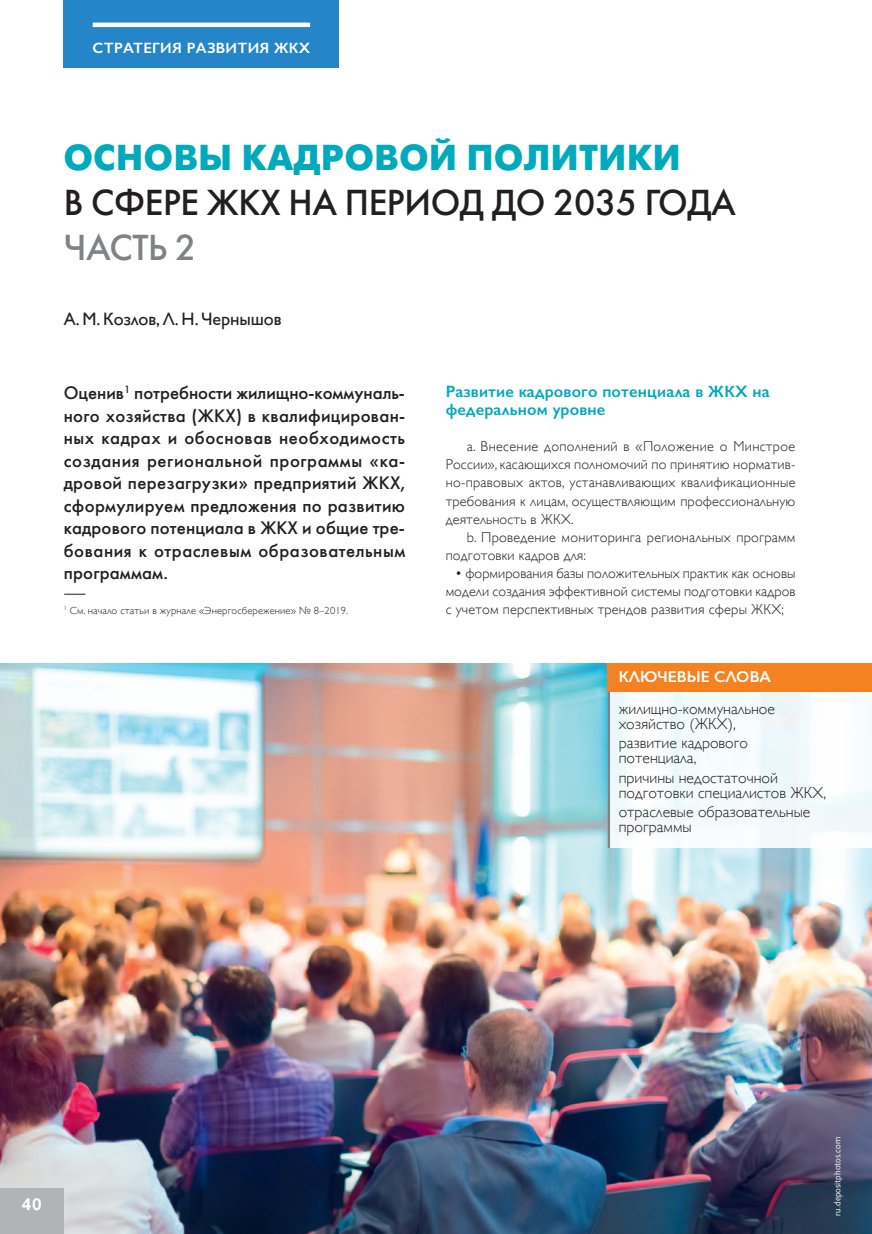
<style>
.page{position:relative;width:872px;height:1234px;background:#fff}
.page>*{position:absolute;margin:0;border:0;box-sizing:border-box;transform-origin:0 0}
.t1{font:36px "Futuris C";letter-spacing:-.01em;color:#231f20}
.t2{font:700 36px "Futuris C";letter-spacing:.02em;color:#00aabc}
.t3{font:36px "Futuris C";letter-spacing:-.01em;color:#808285}
.t4{font:18px/22.5px "Futuris C";letter-spacing:.01em;color:#231f20;text-align:justify}
.t5{font:18px "Gill Sans";letter-spacing:-.005em;color:#231f20}
.t6{font:600 16.5px/18px "Gill Sans";letter-spacing:.01em;color:#00aabc}
.t7{font:700 16.5px "Pragmatica";color:#fff;scale:.89 1}
.t8{font:300 15.75px/15px "Gill Sans";color:#231f20}
.t9{font:600 15.75px "Gill Sans";color:#fff}
.t10{font:600 15px "Gill Sans";letter-spacing:.02em;color:#fff}
.t11{font:300 14.25px/18px "Gill Sans";letter-spacing:.01em;color:#231f20;text-align:justify}
.t12{font:300 10.5px "Gill Sans";letter-spacing:.01em;color:#231f20}
.t13{font:300 9px "Bliss Pro";color:#fff}
</style>
<div class="page">
<img style="left:0;top:663px;width:872px;height:570px">
<div style="left:0;top:1188px;width:64px;height:45px;background:#b2b3b7"></div>
<div style="left:64px;top:0;width:275px;height:68px;background:#2486c8"></div>
<hr style="left:93px;top:23px;width:217px;height:4px;background:#fff">
<hr style="left:608px;top:663px;width:3px;height:184px;background:#808285">
<div style="left:610px;top:683px;width:262px;height:164px;background:#f5fbfd"></div>
<div style="left:608px;top:663px;width:264px;height:28px;background:#f58220"></div>
<svg style="left:64px;top:594px;width:21px;height:1px"></svg>
<p class="t10" style="left:93px;top:38px;width:219px">Стратегия развития ЖКХ</p>
<h1 class="t2" style="left:64px;top:138px;width:618px">Основы кадровой политики</h1>
<h1 class="t1" style="left:64px;top:181px;width:673px">в сфере ЖКХ на период до 2035 года</h1>
<h1 class="t3" style="left:64px;top:226px;width:134px">Часть 2</h1>
<p class="t5" style="left:64px;top:308px;width:219px">А. М. Козлов, Л. Н. Чернышов</p>
<p class="t4" style="left:64px;top:381px;width:343px">Оценив<sup>1</sup> потребности жилищно-коммуналь&shy;ного хозяйства (ЖКХ) в квалифицирован&shy;ных кадрах и обосновав необходимость создания региональной программы «ка&shy;дровой перезагрузки» предприятий ЖКХ, сформулируем предложения по развитию кадрового потенциала в ЖКХ и общие тре&shy;бования к отраслевым образовательным программам.</p>
<p class="t12" style="left:64px;top:601px;width:286px"><sup>1</sup> См. начало статьи в журнале «Энергосбережение» № 8–2019.</p>
<p class="t6" style="left:446px;top:382px;width:325px">Развитие кадрового потенциала в ЖКХ на федеральном уровне</p>
<p class="t11" style="left:445px;top:437px;width:351px;text-indent:21px">a. Внесение дополнений в «Положение о Минстрое России», касающихся полномочий по принятию норматив&shy;но-правовых актов, устанавливающих квалификационные требования к лицам, осуществляющим профессиональную деятельность в ЖКХ.</p>
<p class="t11" style="left:445px;top:527px;width:351px;text-indent:21px">b. Проведение мониторинга региональных программ подготовки кадров для:</p>
<p class="t11" style="left:445px;top:563px;width:351px;text-indent:9px">• формирования базы положительных практик как основы модели создания эффективной системы подготовки кадров с учетом перспективных трендов развития сферы ЖКХ;</p>
<p class="t9" style="left:619px;top:667px;width:154px">Ключевые слова</p>
<p class="t8" style="left:619px;top:700px;width:158px">жилищно-коммунальное хозяйство (ЖКХ),</p>
<p class="t8" style="left:619px;top:734px;width:131px">развитие кадрового потенциала,</p>
<p class="t8" style="left:619px;top:769px;width:209px">причины недостаточной подготовки специалистов ЖКХ,</p>
<p class="t8" style="left:619px;top:803px;width:193px">отраслевые образовательные программы</p>
<p class="t7" style="left:22px;top:1193px;width:24px">40</p>
<p class="t13" style="left:832px;top:1215px;width:80px;rotate:-90deg">ru.depositphotos.com</p>
</div>
